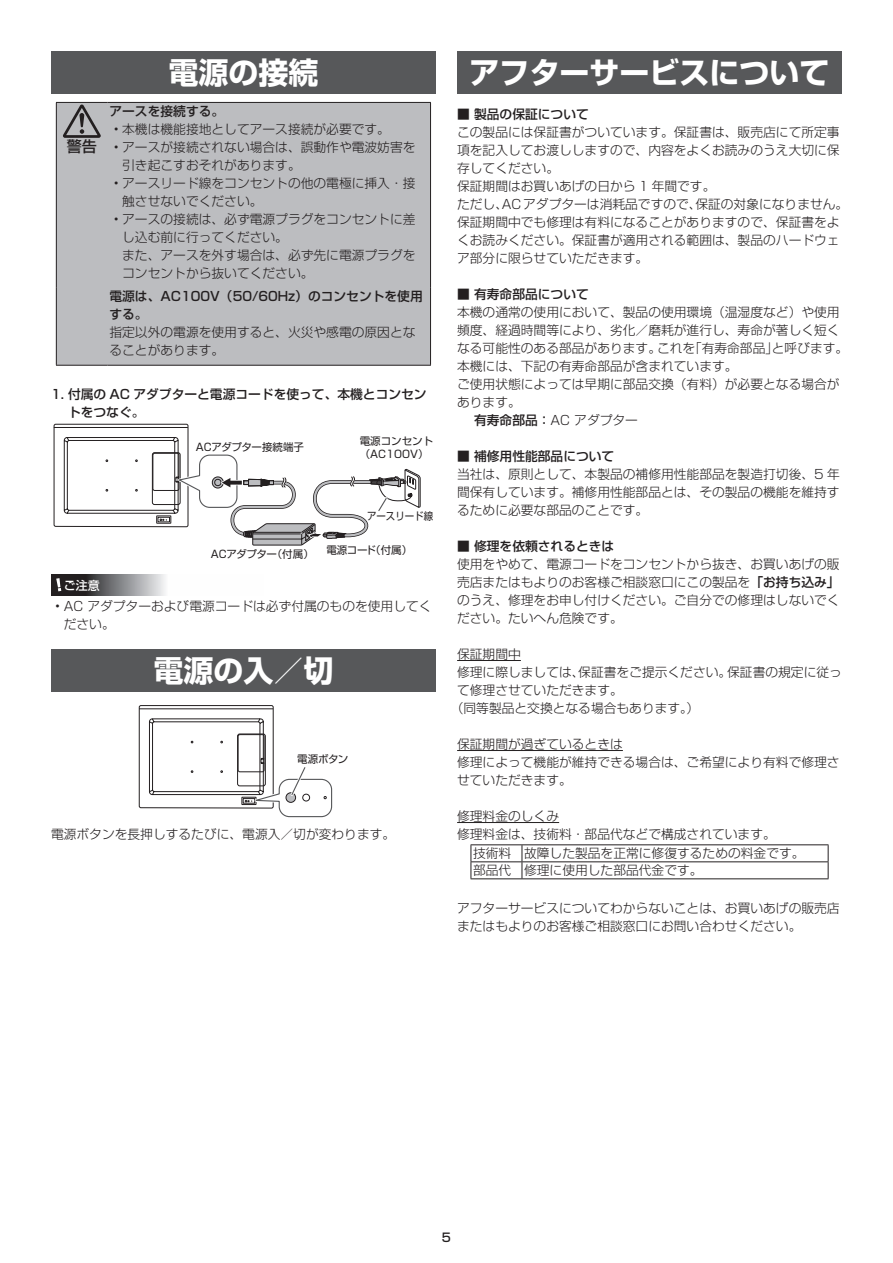
<style>
.page{position:relative;width:893px;height:1263px;background:#fff}
.page>*{position:absolute;margin:0;border:0;box-sizing:border-box;transform-origin:0 0}
.t1{font:700 30px "Shin Go Pro";color:#fff}
.t2{font:15px "Shin Go Pro Medium 90 msp RKSJ H";color:#231f20}
.t3{font:300 12.75px/18px "Shin Go Pro";color:#231f20}
.t4{font:500 12.75px/18px "Shin Go Pro";color:#231f20}
.t5{font:500 12px "Shin Go Pro";color:#fff}
.t6{font:500 12px "Shin Go Pro";color:#231f20}
.t7{font:10.5px/12.6px "Shin Go Pro Regular 90 msp RKSJ H";color:#231f20}
.t8{font:10.5px "Shin Go Pro Regular 90 msp RKSJ H";letter-spacing:-.03em;color:#231f20}
.t9{font:10.5px "Shin Go Pro Regular 90 msp RKSJ H";color:#231f20;scale:.9 1}
.s1{font-weight:500}
</style>
<div class="page">
<div style="left:51px;top:51px;width:385px;height:43px;background:#57585a"></div>
<div style="left:57px;top:103px;width:373px;height:262px;background:#bcbdc0"></div>
<hr style="left:56px;top:102px;width:51px;height:1px;background:#231f20">
<hr style="left:56px;top:103px;width:1px;height:185px;background:#231f20">
<hr style="left:107px;top:102px;width:324px;height:1px;background:#231f20">
<hr style="left:430px;top:103px;width:1px;height:185px;background:#231f20">
<hr style="left:56px;top:288px;width:1px;height:77px;background:#231f20">
<hr style="left:430px;top:288px;width:1px;height:77px;background:#231f20">
<hr style="left:56px;top:365px;width:51px;height:1px;background:#231f20">
<hr style="left:107px;top:365px;width:324px;height:1px;background:#231f20">
<svg style="left:63px;top:105px;width:38px;height:33px"></svg>
<svg style="left:54px;top:427px;width:367px;height:119px"></svg>
<svg style="left:51px;top:574px;width:114px;height:22px;background:#6f6f71"></svg>
<svg style="left:56px;top:578px;width:5px;height:13px"></svg>
<div style="left:51px;top:649px;width:385px;height:42px;background:#57585a"></div>
<svg style="left:139px;top:708px;width:194px;height:110px"></svg>
<hr style="left:457px;top:660px;width:64px;height:1px;background:#231f20">
<hr style="left:457px;top:750px;width:166px;height:1px;background:#231f20">
<hr style="left:457px;top:822px;width:102px;height:1px;background:#231f20">
<div style="left:457px;top:51px;width:385px;height:43px;background:#57585a"></div>
<hr style="left:471px;top:844px;width:51px;height:1px;background:#231f20">
<hr style="left:522px;top:844px;width:306px;height:1px;background:#231f20">
<hr style="left:471px;top:861px;width:51px;height:1px;background:#231f20">
<svg style="left:471px;top:845px;width:1px;height:33px"></svg>
<hr style="left:522px;top:861px;width:306px;height:1px;background:#231f20">
<svg style="left:522px;top:845px;width:1px;height:33px"></svg>
<svg style="left:828px;top:845px;width:1px;height:33px"></svg>
<hr style="left:471px;top:878px;width:51px;height:1px;background:#231f20">
<hr style="left:522px;top:878px;width:306px;height:1px;background:#231f20">
<h1 class="t1" style="left:168px;top:48px;width:151px">電源の接続</h1>
<p class="t4" style="left:109px;top:100px;width:116px">アースを接続する。</p>
<p class="t3" style="left:114px;top:118px;width:278px">• 本機は機能接地としてアース接続が必要です。</p>
<p class="t3" style="left:122px;top:136px;width:295px;text-indent:-9px">• アースが接続されない場合は、誤動作や電波妨害を引き起こすおそれがあります。</p>
<p class="t3" style="left:122px;top:172px;width:295px;text-indent:-9px">• アースリード線をコンセントの他の電極に挿入・接触させないでください。</p>
<p class="t3" style="left:122px;top:208px;width:295px;text-indent:-9px">• アースの接続は、必ず電源プラグをコンセントに差し込む前に行ってください。<br>また、アースを外す場合は、必ず先に電源プラグをコンセントから抜いてください。</p>
<p class="t4" style="left:109px;top:286px;width:315px">電源は、AC100V（50/60Hz）のコンセントを使用する。</p>
<p class="t3" style="left:109px;top:322px;width:308px">指定以外の電源を使用すると、火災や感電の原因となることがあります。</p>
<p class="t4" style="left:68px;top:384px;width:360px;text-indent:-17px">1. 付属の AC アダプターと電源コードを使って、本機とコンセントをつなぐ。</p>
<p class="t7" style="left:360px;top:434px;width:75px">電源コンセント（AC100V）</p>
<p class="t2" style="left:67px;top:134px;width:31px">警告</p>
<p class="t7" style="left:196px;top:439px;width:110px">ACアダプター接続端子</p>
<p class="t9" style="left:367px;top:507px;width:75px">アースリード線</p>
<p class="t8" style="left:211px;top:545px;width:203px">ACアダプター（付属） 電源コード（付属）</p>
<p class="t5" style="left:64px;top:575px;width:37px">ご注意</p>
<p class="t3" style="left:64px;top:596px;width:369px;text-indent:-9px">• AC アダプターおよび電源コードは必ず付属のものを使用してください。</p>
<h1 class="t1" style="left:153px;top:646px;width:181px">電源の入／切</h1>
<p class="t7" style="left:297px;top:752px;width:53px">電源ボタン</p>
<p class="t3" style="left:51px;top:823px;width:346px">電源ボタンを長押しするたびに、電源入／切が変わります。</p>
<h1 class="t1" style="left:469px;top:48px;width:361px">アフターサービスについて</h1>
<p class="t4" style="left:457px;top:103px;width:133px">■ 製品の保証について</p>
<p class="t3" style="left:457px;top:121px;width:393px">この製品には保証書がついています。保証書は、販売店にて所定事項を記入してお渡ししますので、内容をよくお読みのうえ大切に保存してください。<br>保証期間はお買いあげの日から 1 年間です。<br>ただし、AC アダプターは消耗品ですので、保証の対象になりません。保証期間中でも修理は有料になることがありますので、保証書をよくお読みください。保証書が適用される範囲は、製品のハードウェア部分に限らせていただきます。</p>
<p class="t4" style="left:457px;top:283px;width:133px">■ 有寿命部品について</p>
<p class="t3" style="left:457px;top:301px;width:384px">本機の通常の使用において、製品の使用環境（温湿度など）や使用</p>
<p class="t3" style="left:457px;top:319px;width:384px">頻度、経過時間等により、劣化／磨耗が進行し、寿命が著しく短く</p>
<p class="t3" style="left:457px;top:337px;width:393px">なる可能性のある部品があります。これを「有寿命部品」と呼びます。</p>
<p class="t3" style="left:457px;top:355px;width:282px">本機には、下記の有寿命部品が含まれています。</p>
<p class="t3" style="left:457px;top:373px;width:384px">ご使用状態によっては早期に部品交換（有料）が必要となる場合が</p>
<p class="t3" style="left:457px;top:391px;width:65px">あります。</p>
<p class="t3" style="left:474px;top:409px;width:165px"><span class="s1">有寿命部品：</span>AC アダプター</p>
<p class="t4" style="left:457px;top:445px;width:159px">■ 補修用性能部品について</p>
<p class="t3" style="left:457px;top:463px;width:384px;text-align:justify">当社は、原則として、本製品の補修用性能部品を製造打切後、5 年間保有しています。補修用性能部品とは、その製品の機能を維持するために必要な部品のことです。</p>
<p class="t4" style="left:457px;top:535px;width:159px">■ 修理を依頼されるときは</p>
<p class="t3" style="left:457px;top:553px;width:384px;text-align:justify">使用をやめて、電源コードをコンセントから抜き、お買いあげの販売店またはもよりのお客様ご相談窓口にこの製品を<span class="s1">「お持ち込み」</span>のうえ、修理をお申し付けください。ご自分での修理はしないでください。たいへん危険です。</p>
<p class="t3" style="left:457px;top:643px;width:65px">保証期間中</p>
<p class="t3" style="left:457px;top:661px;width:386px">修理に際しましては、保証書をご提示ください。保証書の規定に従っ</p>
<p class="t3" style="left:457px;top:679px;width:167px">て修理させていただきます。</p>
<p class="t3" style="left:451px;top:697px;width:250px">（同等製品と交換となる場合もあります。）</p>
<p class="t3" style="left:457px;top:733px;width:384px">保証期間が過ぎているときは<br>修理によって機能が維持できる場合は、ご希望により有料で修理させていただきます。</p>
<p class="t3" style="left:457px;top:805px;width:320px">修理料金のしくみ<br>修理料金は、技術料・部品代などで構成されています。</p>
<p class="t3" style="left:473px;top:843px;width:333px;line-height:17px">技術料 故障した製品を正常に修復するための料金です。部品代 修理に使用した部品代金です。</p>
<p class="t3" style="left:457px;top:897px;width:384px">アフターサービスについてわからないことは、お買いあげの販売店またはもよりのお客様ご相談窓口にお問い合わせください。</p>
<p class="t6" style="left:442px;top:1227px;width:11px">5</p>
</div>
